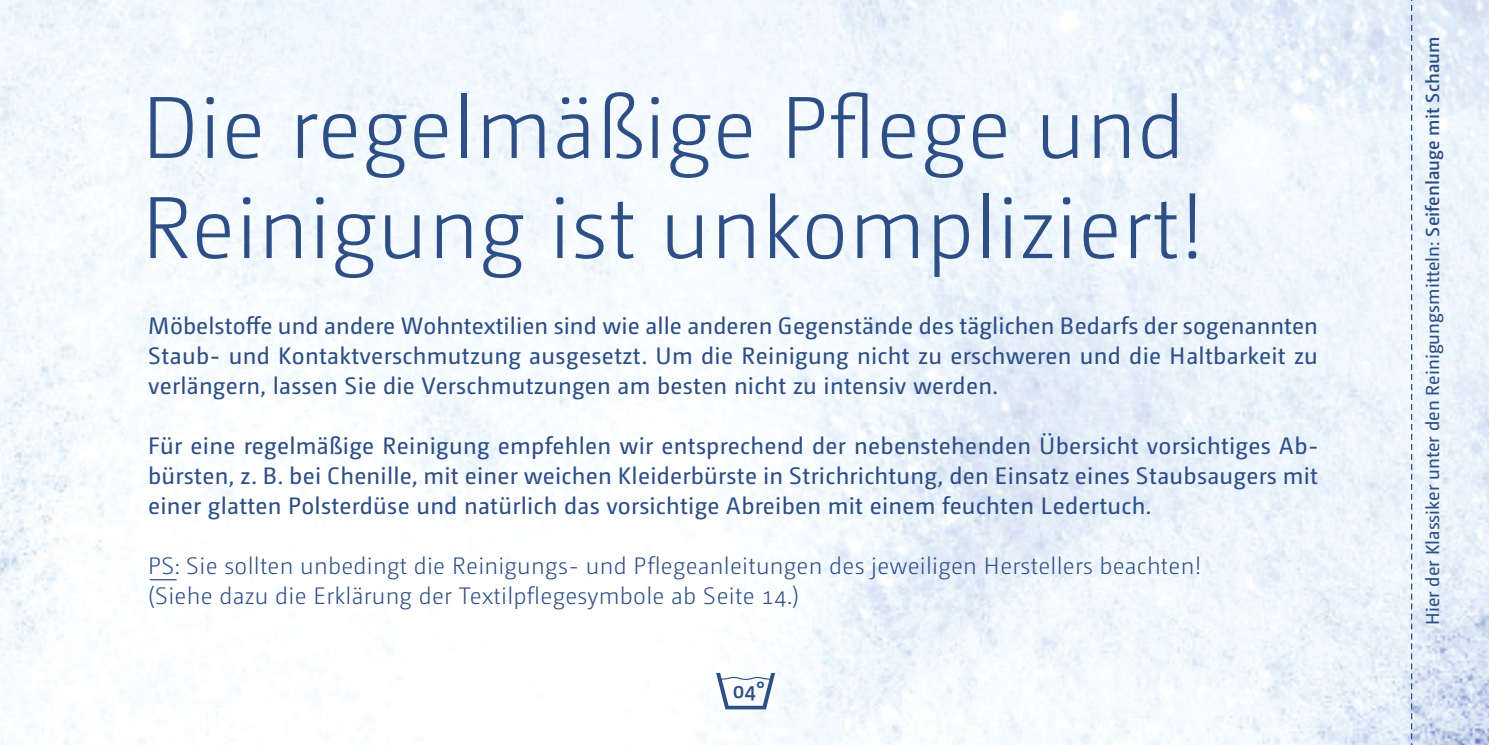
<style>
.page{position:relative;width:1489px;height:745px;background:#fff}
.page>*{position:absolute;margin:0;border:0;box-sizing:border-box;transform-origin:0 0}
.t1{font:300 87.5px/100px "Camingo Dos";letter-spacing:.005em;color:#2d4f86}
.t2{font:23.75px/30px "Camingo Dos";letter-spacing:.01em;color:#2d4f86;text-align:justify}
.t3{font:300 23.75px/30px "Camingo Dos";letter-spacing:.01em;color:#2d4f86}
.t4{font:600 22px "Camingo Dos";color:#2d4f86}
.t5{font:18.75px "Camingo Dos";color:#2d4f86}
.s1{color:#fff}
.s2{font-weight:600}
</style>
<div class="page">
<img style="left:0;top:0;width:1488px;height:744px">
<svg style="left:1410px;top:0;width:1px;height:744px"></svg>
<svg style="left:716px;top:672px;width:59px;height:37px"></svg>
<hr style="left:150px;top:578px;width:27px;height:2px;background:#2d4f86">
<h1 class="t1" style="left:142px;top:85px;width:1064px">Die regelmäßige Pflege und<br>Reinigung ist unkompliziert!</h1>
<p class="t2" style="left:148px;top:312px;width:1171px">Möbelstoffe und andere Wohntextilien sind wie alle anderen Gegenstände des täglichen Bedarfs der sogenannten Staub- und Kontaktverschmutzung ausgesetzt. Um die Reinigung nicht zu erschweren und die Haltbarkeit zu verlängern, lassen Sie die Verschmutzungen am besten nicht zu intensiv werden.</p>
<p class="t2" style="left:148px;top:432px;width:1171px">Für eine regelmäßige Reinigung empfehlen wir entsprechend der nebenstehenden Übersicht vorsichtiges Ab&shy;bürsten, z. B. bei Chenille, mit einer weichen Kleiderbürste in Strichrichtung, den Einsatz eines Staubsaugers mit einer glatten Polsterdüse und natürlich das vorsichtige Abreiben mit einem feuchten Ledertuch.</p>
<p class="t3" style="left:148px;top:552px;width:1054px">PS: Sie sollten unbedingt die Reinigungs- und Pflegeanleitungen des jeweiligen Herstellers beachten! (Siehe dazu die Erklärung der Textilpflegesymbole ab Seite 14.)</p>
<p class="t4" style="left:732px;top:681px;width:43px">04°<span class="s1">°</span></p>
<p class="t5" style="left:1425px;top:625px;width:589px;rotate:-90deg">Hier der Klassiker unter den Reinigungsmitteln: <span class="s2">Seifenlauge mit Schaum</span></p>
</div>
